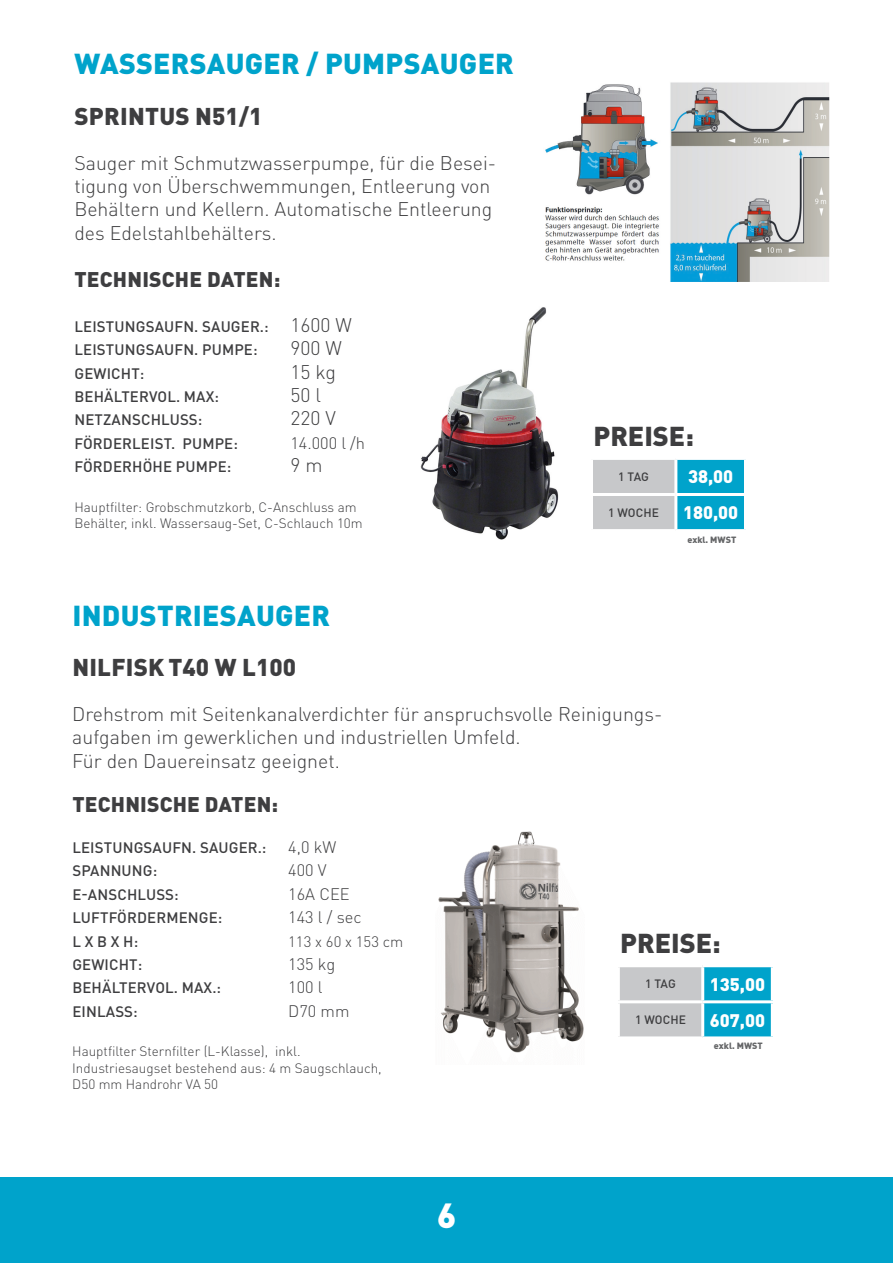
<style>
.page{position:relative;width:893px;height:1263px;background:#fff}
.page>*{position:absolute;margin:0;border:0;box-sizing:border-box;transform-origin:0 0}
.t1{font:900 34.5px "DIN Pro";color:#fff}
.t2{font:900 28.5px "DIN Pro";letter-spacing:.01em;color:#00a3cb}
.t3{font:900 27px "DIN Pro";color:#3e3e40}
.t4{font:900 24px "DIN Pro";letter-spacing:.01em;color:#3e3e40}
.t5{font:900 21px "DIN Pro";letter-spacing:.01em;color:#3e3e40}
.t6{font:300 19.5px/23.4px "DIN Pro";color:#3e3e40}
.t7{font:900 18px "DIN Pro";color:#fff}
.t8{font:300 16.5px "DIN Pro";color:#3e3e40}
.t9{font:500 15px "DIN Pro";letter-spacing:.01em;color:#3e3e40}
.t10{font:300 15px "DIN Pro";color:#3e3e40}
.t11{font:300 13.5px/16.2px "DIN Pro";color:#3e3e40}
.t12{font:500 12px "DIN Pro";letter-spacing:.005em;color:#3e3e40}
.t13{font:900 9px "DIN Pro";color:#656668}
.s1{font-weight:300;font-size:19.5px}
</style>
<div class="page">
<div style="left:0;top:1178px;width:893px;height:85px;background:#00a3cb"></div>
<img style="left:438px;top:831px;width:146px;height:222px">
<img style="left:420px;top:307px;width:139px;height:233px">
<img style="left:545px;top:82px;width:285px;height:199px">
<div style="left:591px;top:458px;width:85px;height:36px;background:#c7c8ca"></div>
<div style="left:676px;top:458px;width:69px;height:36px;background:#00a3cb"></div>
<div style="left:591px;top:494px;width:85px;height:37px;background:#c7c8ca"></div>
<div style="left:676px;top:494px;width:69px;height:37px;background:#00a3cb"></div>
<hr style="left:590px;top:457px;width:86px;height:3px;background:#fff">
<hr style="left:590px;top:460px;width:3px;height:33px;background:#fff">
<hr style="left:590px;top:493px;width:86px;height:3px;background:#fff">
<hr style="left:590px;top:496px;width:3px;height:33px;background:#fff">
<hr style="left:674px;top:496px;width:3px;height:33px;background:#fff">
<hr style="left:744px;top:496px;width:3px;height:33px;background:#fff">
<hr style="left:590px;top:529px;width:86px;height:3px;background:#fff">
<hr style="left:676px;top:529px;width:71px;height:3px;background:#fff">
<hr style="left:674px;top:460px;width:3px;height:33px;background:#fff">
<hr style="left:676px;top:457px;width:71px;height:3px;background:#fff">
<hr style="left:744px;top:460px;width:3px;height:33px;background:#fff">
<hr style="left:676px;top:493px;width:71px;height:3px;background:#fff">
<div style="left:618px;top:966px;width:85px;height:36px;background:#c7c8ca"></div>
<div style="left:703px;top:966px;width:69px;height:36px;background:#00a3cb"></div>
<div style="left:618px;top:1002px;width:85px;height:36px;background:#c7c8ca"></div>
<div style="left:703px;top:1002px;width:69px;height:36px;background:#00a3cb"></div>
<hr style="left:617px;top:964px;width:86px;height:3px;background:#fff">
<hr style="left:617px;top:967px;width:3px;height:33px;background:#fff">
<hr style="left:617px;top:1000px;width:86px;height:3px;background:#fff">
<hr style="left:617px;top:1003px;width:3px;height:33px;background:#fff">
<hr style="left:701px;top:1003px;width:3px;height:33px;background:#fff">
<hr style="left:771px;top:1003px;width:3px;height:33px;background:#fff">
<hr style="left:617px;top:1036px;width:86px;height:3px;background:#fff">
<hr style="left:703px;top:1036px;width:71px;height:3px;background:#fff">
<hr style="left:701px;top:967px;width:3px;height:33px;background:#fff">
<hr style="left:703px;top:964px;width:71px;height:3px;background:#fff">
<hr style="left:771px;top:967px;width:3px;height:33px;background:#fff">
<hr style="left:703px;top:1000px;width:71px;height:3px;background:#fff">
<p class="t2" style="left:74px;top:45px;width:441px">WASSERSAUGER / PUMPSAUGER</p>
<p class="t4" style="left:74px;top:100px;width:190px">SPRINTUS N51/1</p>
<p class="t6" style="left:74px;top:150px;width:423px">Sauger mit Schmutzwasserpumpe, für die Besei&shy;tigung von Überschwemmungen, Entleerung von Behältern und Kellern. Automatische Entleerung des Edelstahlbehälters.</p>
<p class="t5" style="left:74px;top:265px;width:207px">TECHNISCHE DATEN:</p>
<p class="t9" style="left:74px;top:316px;width:279px">LEISTUNGSAUFN. SAUGER.: <span class="s1">1600 W</span></p>
<p class="t9" style="left:74px;top:340px;width:185px">LEISTUNGSAUFN. PUMPE:</p>
<p class="t6" style="left:290px;top:336px;width:53px">900 W</p>
<p class="t9" style="left:74px;top:363px;width:71px">GEWICHT:</p>
<p class="t6" style="left:290px;top:359px;width:47px">15 kg</p>
<p class="t9" style="left:74px;top:386px;width:146px">BEHÄLTERVOL. MAX:</p>
<p class="t6" style="left:290px;top:382px;width:32px">50 l</p>
<p class="t9" style="left:74px;top:410px;width:129px">NETZANSCHLUSS:</p>
<p class="t6" style="left:290px;top:406px;width:47px">220 V</p>
<p class="t9" style="left:74px;top:433px;width:165px">FÖRDERLEIST. PUMPE:</p>
<p class="t8" style="left:290px;top:432px;width:76px">14.000 l /h</p>
<p class="t9" style="left:74px;top:457px;width:158px">FÖRDERHÖHE PUMPE:</p>
<p class="t6" style="left:290px;top:453px;width:34px">9 m</p>
<p class="t11" style="left:74px;top:498px;width:290px">Hauptfilter: Grobschmutzkorb, C-Anschluss am<br>Behälter, inkl. Wassersaug-Set, C-Schlauch 10m</p>
<p class="t3" style="left:593px;top:417px;width:102px">PREISE:</p>
<p class="t12" style="left:618px;top:468px;width:32px">1 TAG</p>
<p class="t7" style="left:688px;top:465px;width:47px">38,00</p>
<p class="t12" style="left:608px;top:505px;width:52px">1 WOCHE</p>
<p class="t7" style="left:683px;top:501px;width:57px">180,00</p>
<p class="t13" style="left:687px;top:533px;width:50px">exkl. MWST</p>
<p class="t2" style="left:72px;top:596px;width:259px">INDUSTRIESAUGER</p>
<p class="t4" style="left:72px;top:651px;width:225px">NILFISK T40 W L100</p>
<p class="t6" style="left:72px;top:701px;width:592px">Drehstrom mit Seitenkanalverdichter für anspruchsvolle Reinigungs&shy;aufgaben im gewerklichen und industriellen Umfeld.<br>Für den Dauereinsatz geeignet.</p>
<p class="t5" style="left:72px;top:790px;width:207px">TECHNISCHE DATEN:</p>
<p class="t9" style="left:72px;top:837px;width:196px">LEISTUNGSAUFN. SAUGER.:</p>
<p class="t8" style="left:288px;top:836px;width:50px">4,0 kW</p>
<p class="t9" style="left:72px;top:861px;width:86px">SPANNUNG:</p>
<p class="t8" style="left:288px;top:859px;width:40px">400 V</p>
<p class="t9" style="left:72px;top:884px;width:108px">E-ANSCHLUSS:</p>
<p class="t8" style="left:288px;top:883px;width:63px">16A CEE</p>
<p class="t9" style="left:72px;top:908px;width:152px">LUFTFÖRDERMENGE:</p>
<p class="t8" style="left:288px;top:906px;width:75px">143 l / sec</p>
<p class="t9" style="left:72px;top:931px;width:67px">L X B X H:</p>
<p class="t10" style="left:288px;top:931px;width:117px">113 x 60 x 153 cm</p>
<p class="t9" style="left:72px;top:954px;width:71px">GEWICHT:</p>
<p class="t8" style="left:288px;top:953px;width:49px">135 kg</p>
<p class="t9" style="left:72px;top:978px;width:150px">BEHÄLTERVOL. MAX.:</p>
<p class="t8" style="left:288px;top:976px;width:36px">100 l</p>
<p class="t9" style="left:72px;top:1001px;width:67px">EINLASS:</p>
<p class="t8" style="left:288px;top:1000px;width:63px">D70 mm</p>
<p class="t11" style="left:72px;top:1043px;width:230px">Hauptfilter Sternfilter (L-Klasse), inkl.</p>
<p class="t11" style="left:72px;top:1059px;width:311px">Industriesaugset bestehend aus: 4 m Saugschlauch,<br>D50 mm Handrohr VA 50</p>
<p class="t3" style="left:620px;top:925px;width:102px">PREISE:</p>
<p class="t12" style="left:645px;top:976px;width:32px">1 TAG</p>
<p class="t7" style="left:710px;top:972px;width:57px">135,00</p>
<p class="t12" style="left:635px;top:1012px;width:52px">1 WOCHE</p>
<p class="t7" style="left:710px;top:1008px;width:57px">607,00</p>
<p class="t13" style="left:714px;top:1040px;width:50px">exkl. MWST</p>
<p class="t1" style="left:437px;top:1192px;width:21px">6</p>
</div>
